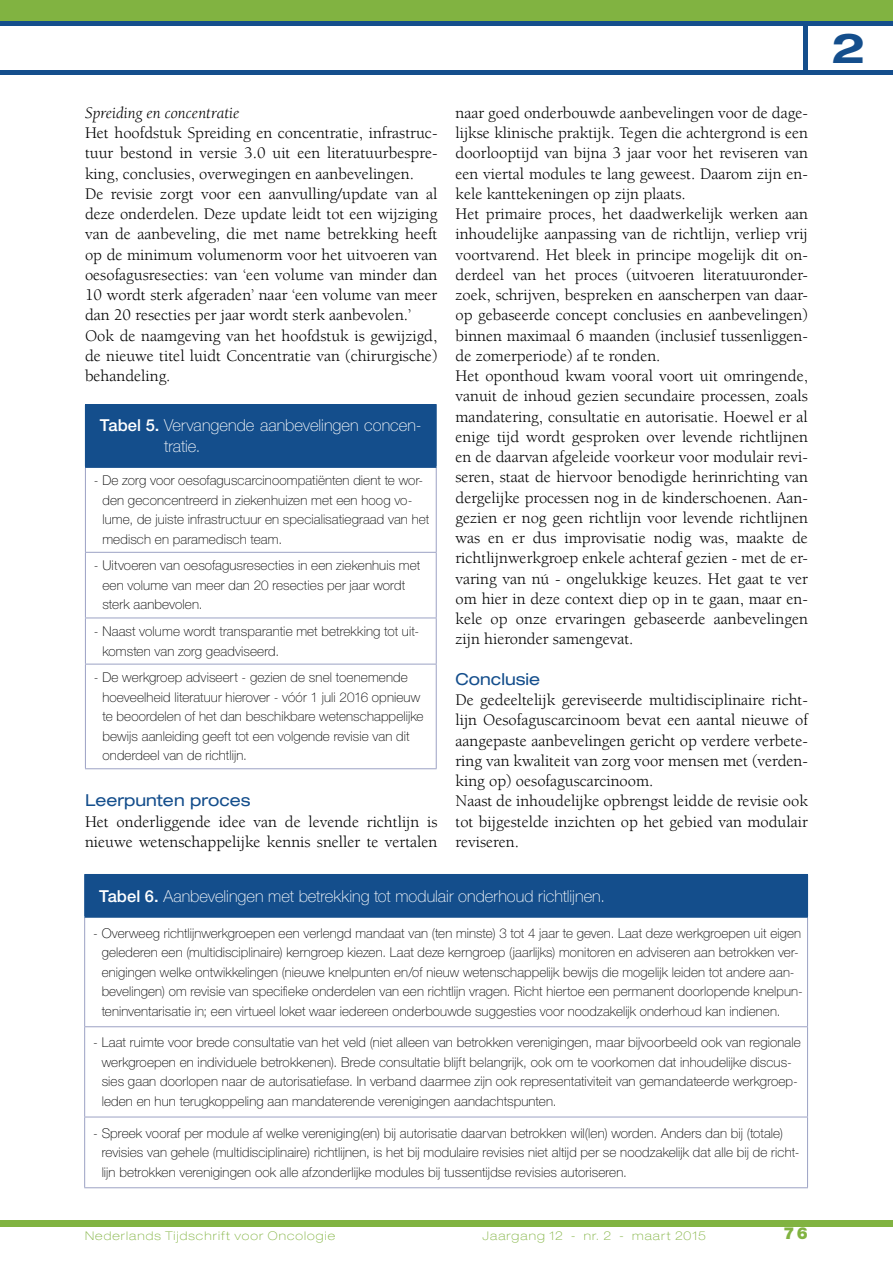
<style>
.page{position:relative;width:893px;height:1263px;background:#fff}
.page>*{position:absolute;margin:0;border:0;box-sizing:border-box;transform-origin:0 0}
.t1{font:700 expanded 41.25px "Helvetica Neue LT Std";color:#144e8c}
.t2{font:16.5px/20.2px "Berkeley LT";color:#000}
.t3{font:100 16.5px/21px "Helvetica Neue LT Std";color:#fff}
.t4{font:expanded 16.5px "Helvetica Neue LT Std";color:#144e8c}
.t5{font:italic 16.5px "Berkeley LT";color:#000}
.t6{font:900 16.5px "Helvetica Neue LT Std";color:#81b341}
.t7{font:100 13.5px/19.5px "Helvetica Neue LT Std";letter-spacing:.01em;color:#000}
.t8{font:100 expanded 12px "Helvetica Neue LT Std";letter-spacing:.09em;color:#81b341}
.s1{font-weight:500}
</style>
<div class="page">
<div style="left:0;top:0;width:893px;height:23px;background:#81b341"></div>
<div style="left:0;top:1220px;width:893px;height:7px;background:#81b341"></div>
<hr style="left:0;top:70px;width:893px;height:4px;background:#144e8c">
<div style="left:0;top:21px;width:893px;height:5px;background:#144e8c"></div>
<hr style="left:804px;top:23px;width:4px;height:49px;background:#144e8c">
<div style="left:85px;top:404px;width:351px;height:63px;background:#144e8c"></div>
<svg style="left:86px;top:468px;width:350px;height:300px"></svg>
<hr style="left:85px;top:468px;width:1px;height:84px;background:#9ca2c4">
<hr style="left:436px;top:468px;width:1px;height:84px;background:#9ca2c4">
<hr style="left:85px;top:552px;width:352px;height:1px;background:#9ca2c4">
<hr style="left:85px;top:553px;width:1px;height:65px;background:#9ca2c4">
<hr style="left:436px;top:553px;width:1px;height:65px;background:#9ca2c4">
<hr style="left:85px;top:618px;width:352px;height:1px;background:#9ca2c4">
<hr style="left:85px;top:618px;width:1px;height:46px;background:#9ca2c4">
<hr style="left:436px;top:618px;width:1px;height:46px;background:#9ca2c4">
<hr style="left:85px;top:664px;width:352px;height:1px;background:#9ca2c4">
<hr style="left:85px;top:664px;width:1px;height:104px;background:#9ca2c4">
<hr style="left:436px;top:664px;width:1px;height:104px;background:#9ca2c4">
<hr style="left:85px;top:768px;width:352px;height:1px;background:#9ca2c4">
<hr style="left:85px;top:404px;width:352px;height:1px;background:#144e8c">
<hr style="left:436px;top:405px;width:1px;height:61px;background:#144e8c">
<hr style="left:85px;top:466px;width:352px;height:2px;background:#144e8c">
<div style="left:85px;top:874px;width:722px;height:43px;background:#144e8c"></div>
<svg style="left:85px;top:918px;width:722px;height:269px"></svg>
<hr style="left:84px;top:918px;width:1px;height:108px;background:#9ca2c4">
<hr style="left:807px;top:918px;width:1px;height:108px;background:#9ca2c4">
<hr style="left:84px;top:1026px;width:724px;height:1px;background:#9ca2c4">
<hr style="left:84px;top:1027px;width:1px;height:90px;background:#9ca2c4">
<hr style="left:807px;top:1027px;width:1px;height:90px;background:#9ca2c4">
<hr style="left:84px;top:1117px;width:724px;height:1px;background:#9ca2c4">
<hr style="left:84px;top:1117px;width:1px;height:70px;background:#9ca2c4">
<hr style="left:807px;top:1117px;width:1px;height:70px;background:#9ca2c4">
<hr style="left:84px;top:1187px;width:724px;height:1px;background:#9ca2c4">
<hr style="left:84px;top:874px;width:724px;height:1px;background:#144e8c">
<hr style="left:84px;top:875px;width:1px;height:41px;background:#144e8c">
<hr style="left:807px;top:875px;width:1px;height:41px;background:#144e8c">
<hr style="left:84px;top:916px;width:724px;height:2px;background:#144e8c">
<p class="t5" style="left:85px;top:104px;width:156px">Spreiding en concentratie</p>
<p class="t2" style="left:85px;top:123px;width:354px">Het hoofdstuk Spreiding en concentratie, infrastruc&shy;tuur bestond in versie 3.0 uit een literatuurbespre&shy;king, conclusies, overwegingen en aanbevelingen.<br>De revisie zorgt voor een aanvulling/update van al deze onderdelen. Deze update leidt tot een wijziging van de aanbeveling, die met name betrekking heeft op de minimum volumenorm voor het uitvoeren van oesofagusresecties: van ‘een volume van minder dan 10 wordt sterk afgeraden’ naar ‘een volume van meer dan 20 resecties per jaar wordt sterk aanbevolen.’ Ook de naamgeving van het hoofdstuk is gewijzigd, de nieuwe titel luidt Concentratie van (chirurgische) behandeling.</p>
<p class="t3" style="left:164px;top:415px;width:259px;text-indent:-64px"><span class="s1">Tabel 5.</span> Vervangende aanbevelingen concen&shy;tratie.</p>
<p class="t7" style="left:102px;top:471px;width:328px;text-indent:-9px">- De zorg voor oesofaguscarcinoompatiënten dient te wor&shy;den geconcentreerd in ziekenhuizen met een hoog vo&shy;lume, de juiste infrastructuur en specialisatiegraad van het medisch en paramedisch team.</p>
<p class="t7" style="left:102px;top:556px;width:319px;text-indent:-9px">- Uitvoeren van oesofagusresecties in een ziekenhuis met een volume van meer dan 20 resecties per jaar wordt sterk aanbevolen.</p>
<p class="t7" style="left:102px;top:621px;width:318px;text-indent:-9px">- Naast volume wordt transparantie met betrekking tot uit&shy;komsten van zorg geadviseerd.</p>
<p class="t7" style="left:102px;top:668px;width:323px;text-indent:-9px">- De werkgroep adviseert - gezien de snel toenemende hoeveelheid literatuur hierover - vóór 1 juli 2016 opnieuw te beoordelen of het dan beschikbare wetenschappelijke bewijs aanleiding geeft tot een volgende revisie van dit onderdeel van de richtlijn.</p>
<p class="t4" style="left:85px;top:790px;width:167px">Leerpunten proces</p>
<p class="t2" style="left:85px;top:812px;width:354px">Het onderliggende idee van de levende richtlijn is nieuwe wetenschappelijke kennis sneller te vertalen</p>
<p class="t2" style="left:455px;top:103px;width:354px">naar goed onderbouwde aanbevelingen voor de dage&shy;lijkse klinische praktijk. Tegen die achtergrond is een doorlooptijd van bijna 3 jaar voor het reviseren van een viertal modules te lang geweest. Daarom zijn en&shy;kele kanttekeningen op zijn plaats.<br>Het primaire proces, het daadwerkelijk werken aan inhoudelijke aanpassing van de richtlijn, verliep vrij voortvarend. Het bleek in principe mogelijk dit on&shy;derdeel van het proces (uitvoeren literatuuronder&shy;zoek, schrijven, bespreken en aanscherpen van daar&shy;op gebaseerde concept conclusies en aanbevelingen) binnen maximaal 6 maanden (inclusief tussenliggen&shy;de zomerperiode) af te ronden.<br>Het oponthoud kwam vooral voort uit omringende, vanuit de inhoud gezien secundaire processen, zoals mandatering, consultatie en autorisatie. Hoewel er al enige tijd wordt gesproken over levende richtlijnen en de daarvan afgeleide voorkeur voor modulair revi&shy;seren, staat de hiervoor benodigde herinrichting van dergelijke processen nog in de kinderschoenen. Aan&shy;gezien er nog geen richtlijn voor levende richtlijnen was en er dus improvisatie nodig was, maakte de richtlijnwerkgroep enkele achteraf gezien - met de er&shy;varing van nú - ongelukkige keuzes. Het gaat te ver om hier in deze context diep op in te gaan, maar en&shy;kele op onze ervaringen gebaseerde aanbevelingen zijn hieronder samengevat.</p>
<p class="t4" style="left:455px;top:669px;width:86px">Conclusie</p>
<p class="t2" style="left:455px;top:690px;width:354px">De gedeeltelijk gereviseerde multidisciplinaire richt&shy;lijn Oesofaguscarcinoom bevat een aantal nieuwe of aangepaste aanbevelingen gericht op verdere verbete&shy;ring van kwaliteit van zorg voor mensen met (verden&shy;king op) oesofaguscarcinoom.<br>Naast de inhoudelijke opbrengst leidde de revisie ook tot bijgestelde inzichten op het gebied van modulair reviseren.</p>
<p class="t3" style="left:99px;top:885px;width:507px"><span class="s1">Tabel 6.</span> Aanbevelingen met betrekking tot modulair onderhoud richtlijnen.</p>
<p class="t7" style="left:102px;top:923px;width:703px;text-indent:-9px">- Overweeg richtlijnwerkgroepen een verlengd mandaat van (ten minste) 3 tot 4 jaar te geven. Laat deze werkgroepen uit eigen gelederen een (multidisciplinaire) kerngroep kiezen. Laat deze kerngroep (jaarlijks) monitoren en adviseren aan betrokken ver&shy;enigingen welke ontwikkelingen (nieuwe knelpunten en/of nieuw wetenschappelijk bewijs die mogelijk leiden tot andere aan&shy;bevelingen) om revisie van specifieke onderdelen van een richtlijn vragen. Richt hiertoe een permanent doorlopende knelpun&shy;teninventarisatie in; een virtueel loket waar iedereen onderbouwde suggesties voor noodzakelijk onderhoud kan indienen.</p>
<p class="t7" style="left:102px;top:1033px;width:701px;text-indent:-9px">- Laat ruimte voor brede consultatie van het veld (niet alleen van betrokken verenigingen, maar bijvoorbeeld ook van regionale werkgroepen en individuele betrokkenen). Brede consultatie blijft belangrijk, ook om te voorkomen dat inhoudelijke discus&shy;sies gaan doorlopen naar de autorisatiefase. In verband daarmee zijn ook representativiteit van gemandateerde werkgroep&shy;leden en hun terugkoppeling aan mandaterende verenigingen aandachtspunten.</p>
<p class="t7" style="left:102px;top:1123px;width:699px;text-indent:-9px">- Spreek vooraf per module af welke vereniging(en) bij autorisatie daarvan betrokken wil(len) worden. Anders dan bij (totale) revisies van gehele (multidisciplinaire) richtlijnen, is het bij modulaire revisies niet altijd per se noodzakelijk dat alle bij de richt&shy;lijn betrokken verenigingen ook alle afzonderlijke modules bij tussentijdse revisies autoriseren.</p>
<p class="t8" style="left:85px;top:1228px;width:252px">Nederlands Tijdschrift voor Oncologie</p>
<p class="t8" style="left:483px;top:1228px;width:225px">Jaargang 12 - nr. 2 - maart 2015</p>
<p class="t6" style="left:783px;top:1223px;width:26px">76</p>
<h1 class="t1" style="left:831px;top:22px;width:35px">2</h1>
</div>
